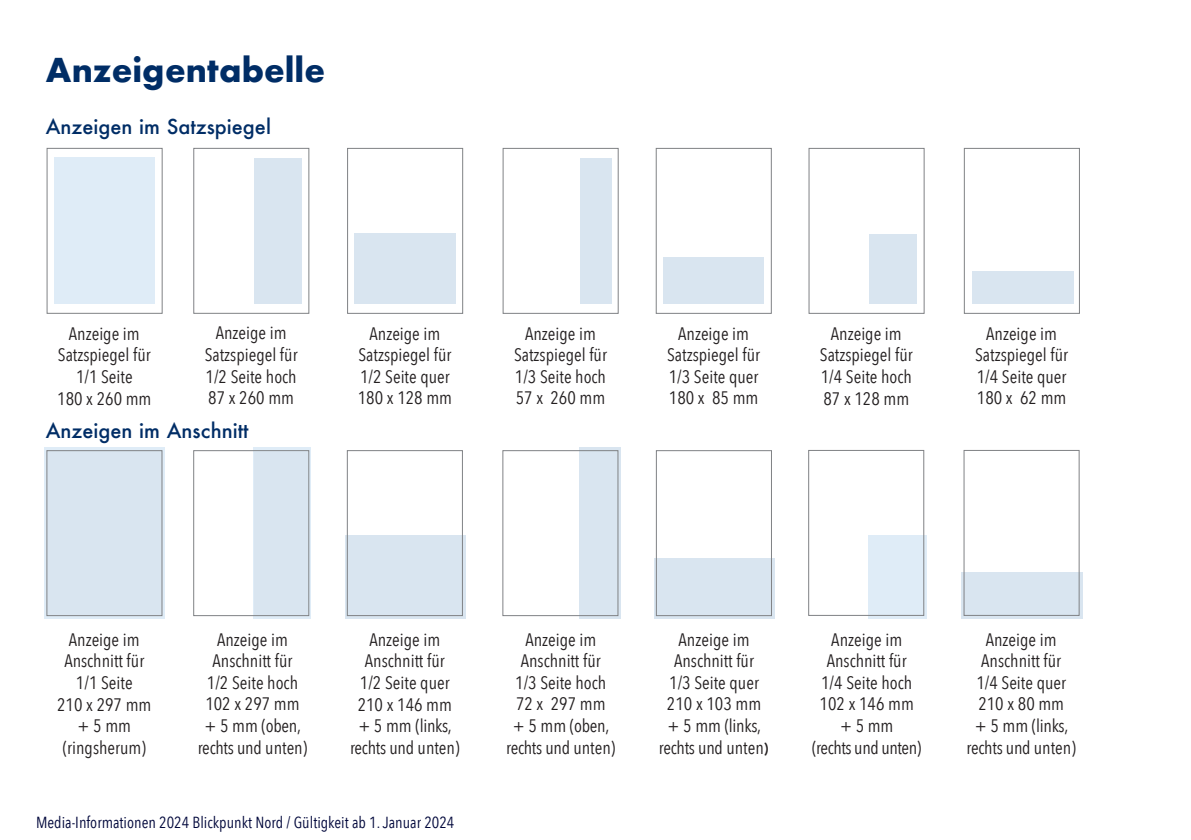
<style>
.page{position:relative;width:1191px;height:840px;background:#fff}
.page>*{position:absolute;margin:0;border:0;box-sizing:border-box;transform-origin:0 0}
.t1{font:700 32px "Futura";color:#002d66}
.t2{font:500 20px "Futura";color:#002d66}
.t3{font:18px/21.6px "Avenir Next Condensed";color:#231f20;text-align:center}
.t4{font:16px "Avenir Next Condensed";color:#00073b}
.s1{font-family:"Hermes FB";font-size:15px}
</style>
<div class="page">
<div style="left:961px;top:571px;width:121px;height:47px;background:#d9e5f0"></div>
<div style="left:868px;top:535px;width:59px;height:83px;background:#dfecf7"></div>
<div style="left:654px;top:558px;width:120px;height:60px;background:#d9e5f0"></div>
<div style="left:579px;top:447px;width:41px;height:171px;background:#d9e5f0"></div>
<div style="left:345px;top:535px;width:120px;height:83px;background:#d9e5f0"></div>
<div style="left:347px;top:450px;width:116px;height:165px;border:1px solid #808285"></div>
<svg style="left:44px;top:447px;width:121px;height:171px;background:#d2dee8"></svg>
<div style="left:47px;top:148px;width:116px;height:165px;background:#fff;border:1px solid #808285"></div>
<div style="left:502px;top:450px;width:116px;height:165px;border:1px solid #808285"></div>
<div style="left:656px;top:450px;width:116px;height:165px;border:1px solid #808285"></div>
<div style="left:808px;top:449px;width:116px;height:166px;border:1px solid #808285"></div>
<div style="left:963px;top:449px;width:116px;height:166px;border:1px solid #808285"></div>
<div style="left:193px;top:148px;width:116px;height:165px;background:#fff;border:1px solid #808285"></div>
<div style="left:347px;top:148px;width:116px;height:166px;background:#fff;border:1px solid #808285"></div>
<div style="left:502px;top:148px;width:116px;height:166px;background:#fff;border:1px solid #808285"></div>
<div style="left:655px;top:148px;width:117px;height:166px;background:#fff;border:1px solid #808285"></div>
<div style="left:808px;top:148px;width:116px;height:166px;background:#fff;border:1px solid #808285"></div>
<div style="left:963px;top:148px;width:117px;height:166px;background:#fff;border:1px solid #808285"></div>
<div style="left:54px;top:157px;width:100px;height:146px;background:#dfecf7"></div>
<div style="left:46px;top:450px;width:116px;height:165px;background:#d9e5f0;border:1px solid #808285"></div>
<div style="left:254px;top:157px;width:48px;height:146px;background:#d9e5f0"></div>
<div style="left:354px;top:233px;width:101px;height:71px;background:#d9e5f0"></div>
<div style="left:580px;top:158px;width:31px;height:145px;background:#d9e5f0"></div>
<div style="left:664px;top:257px;width:100px;height:46px;background:#d9e5f0"></div>
<div style="left:869px;top:234px;width:48px;height:70px;background:#d9e5f0"></div>
<div style="left:972px;top:271px;width:101px;height:33px;background:#d9e5f0"></div>
<svg style="left:253px;top:447px;width:58px;height:171px"></svg>
<div style="left:254px;top:451px;width:54px;height:163px;background:#d9e5f0"></div>
<div style="left:193px;top:450px;width:116px;height:165px;border:1px solid #808285"></div>
<h1 class="t1" style="left:46px;top:47px;width:281px">Anzeigentabelle</h1>
<p class="t2" style="left:46px;top:113px;width:227px">Anzeigen im Satzspiegel</p>
<p class="t3" style="left:57px;top:321px;width:96px">Anzeige im<br>Satzspiegel für<br>1/1 Seite<br>180 x 260 mm</p>
<p class="t3" style="left:205px;top:321px;width:94px">Anzeige im<br>Satzspiegel für<br>1/2 Seite hoch<br>87 x 260 mm</p>
<p class="t3" style="left:358px;top:321px;width:96px">Anzeige im<br>Satzspiegel für<br>1/2 Seite quer<br>180 x 128 mm</p>
<p class="t3" style="left:514px;top:321px;width:94px">Anzeige im<br>Satzspiegel für<br>1/3 Seite hoch<br>57 x 260 mm</p>
<p class="t3" style="left:820px;top:321px;width:94px">Anzeige im<br>Satzspiegel für<br>1/4 Seite hoch<br>87 x 128 mm</p>
<p class="t3" style="left:667px;top:321px;width:94px">Anzeige im<br>Satzspiegel für<br>1/3 Seite quer<br>180 x 85 mm</p>
<p class="t3" style="left:975px;top:321px;width:94px">Anzeige im<br>Satzspiegel für<br>1/4 Seite quer<br>180 x 62 mm</p>
<p class="t2" style="left:46px;top:416px;width:204px">Anzeigen im Anschnitt</p>
<p class="t3" style="left:57px;top:627px;width:96px">Anzeige im<br>Anschnitt für<br>1/1 Seite<br>210 x 297 mm + 5 mm (ringsherum)</p>
<p class="t3" style="left:198px;top:627px;width:111px">Anzeige im<br>Anschnitt für<br>1/2 Seite hoch<br>102 x 297 mm + 5 mm (oben, rechts und unten)</p>
<p class="t3" style="left:350px;top:627px;width:111px">Anzeige im<br>Anschnitt für<br>1/2 Seite quer<br>210 x 146 mm + 5 mm (links, rechts und unten)</p>
<p class="t4" style="left:36px;top:808px;width:420px">Media-Informationen 2024 Blickpunkt Nord / Gültigkeit ab 1. Januar 2024</p>
<p class="t3" style="left:506px;top:627px;width:111px">Anzeige im<br>Anschnitt für<br>1/3 Seite hoch<br>72 x 297 mm<br>+ 5 mm (oben, rechts und unten)</p>
<p class="t3" style="left:659px;top:627px;width:112px">Anzeige im<br>Anschnitt für<br>1/3 Seite quer<br>210 x 103 mm + 5 mm (links, rechts und unten<span class="s1">)</span></p>
<p class="t3" style="left:812px;top:627px;width:110px">Anzeige im<br>Anschnitt für<br>1/4 Seite hoch<br>102 x 146 mm + 5 mm<br>(rechts und unten)</p>
<p class="t3" style="left:966px;top:627px;width:111px">Anzeige im<br>Anschnitt für<br>1/4 Seite quer<br>210 x 80 mm<br>+ 5 mm (links, rechts und unten)</p>
</div>
